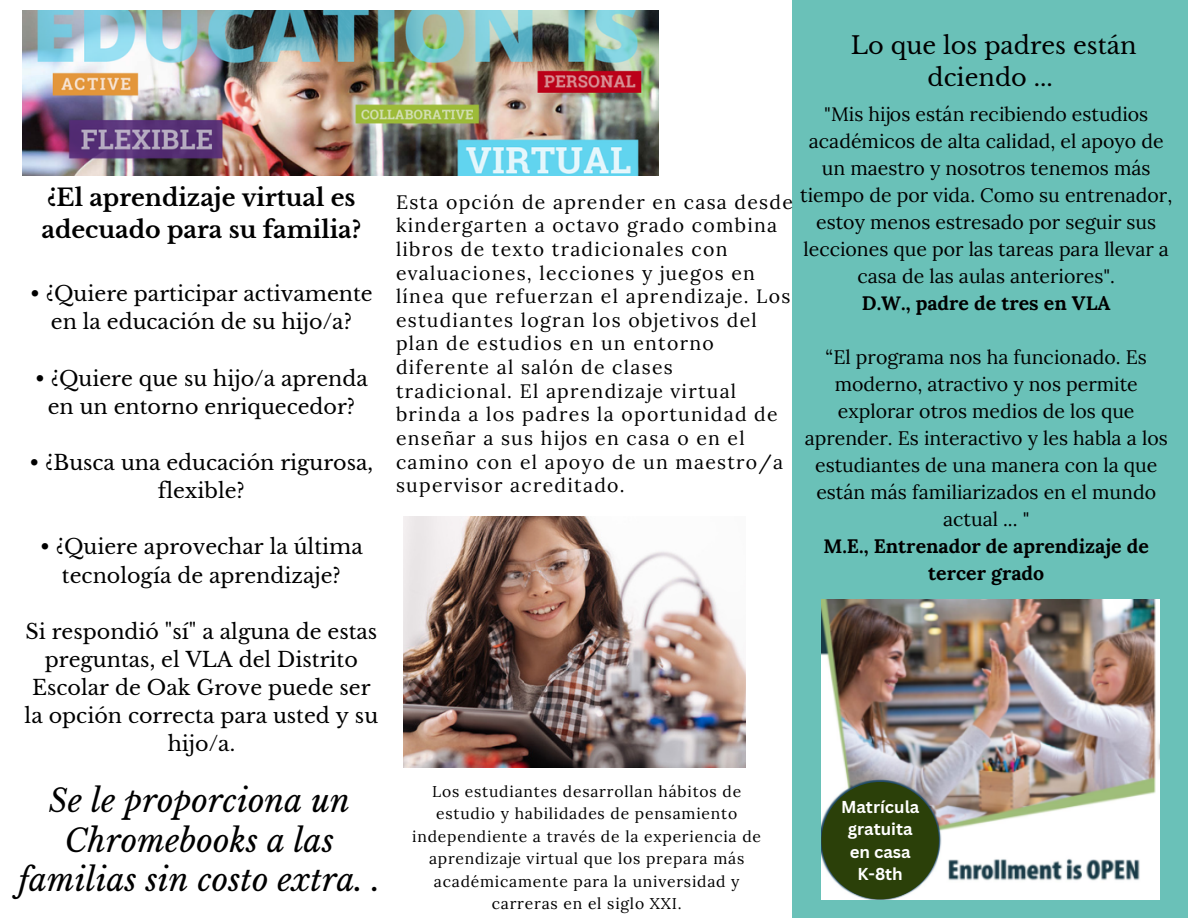
<style>
.page{position:relative;width:1188px;height:918px;background:#fff}
.page>*{position:absolute;margin:0;border:0;box-sizing:border-box;transform-origin:0 0}
.t1{font:italic 31.5px/39.6px "Libre Baskerville";letter-spacing:.005em;color:#000;text-align:center}
.t2{font:24px/32.7px "Libre Baskerville";color:#000;text-align:center}
.t3{font:700 23.55px/32.7px "Libre Baskerville";color:#000}
.t4{font:20.7px/28.2px "Libre Baskerville";color:#000;text-align:center}
.t5{font:19.5px/27px "Lora";color:#000;text-align:center}
.t6{font:700 19.5px/27px "Lora";color:#000;text-align:center}
.t7{font:19.35px/23.7px "Lora";letter-spacing:.065em;color:#000}
.t8{font:700 16.8px/22.5px "Canva Sans";color:#fff;text-align:center}
.t9{font:15.75px/22.5px "Lora";letter-spacing:.05em;color:#000;text-align:center}
</style>
<div class="page">
<div style="left:792px;top:0;width:396px;height:918px;background:#6ac1b8"></div>
<img style="left:822px;top:600px;width:337px;height:299px">
<img style="left:404px;top:517px;width:342px;height:251px">
<img style="left:23px;top:10px;width:635px;height:166px">
<div style="left:822px;top:782px;width:117px;height:117px;background:#2b4009;border-radius:50%"></div>
<p class="t3" style="left:42px;top:181px;width:321px">¿El aprendizaje virtual es adecuado para su familia?</p>
<p class="t4" style="left:30px;top:280px;width:344px">• ¿Quiere participar activamente en la educación de su hijo/a?</p>
<p class="t4" style="left:35px;top:364px;width:334px">• ¿Quiere que su hijo/a aprenda en un entorno enriquecedor?</p>
<p class="t4" style="left:30px;top:449px;width:345px">• ¿Busca una educación rigurosa, flexible?</p>
<p class="t4" style="left:40px;top:533px;width:324px">• ¿Quiere aprovechar la última tecnología de aprendizaje?</p>
<p class="t4" style="left:25px;top:618px;width:355px">Si respondió "sí" a alguna de estas preguntas, el VLA del Distrito<br>Escolar de Oak Grove puede ser la opción correcta para usted y su hijo/a.</p>
<p class="t1" style="left:18px;top:781px;width:364px">Se le proporciona un<br>Chromebooks a las familias sin costo extra. .</p>
<p class="t7" style="left:396px;top:190px;width:398px">Esta opción de aprender en casa desde kindergarten a octavo grado combina libros de texto tradicionales con evaluaciones, lecciones y juegos en línea que refuerzan el aprendizaje. Los estudiantes logran los objetivos del plan de estudios en un entorno diferente al salón de clases tradicional. El aprendizaje virtual brinda a los padres la oportunidad de enseñar a sus hijos en casa o en el camino con el apoyo de un maestro/a supervisor acreditado.</p>
<p class="t2" style="left:851px;top:29px;width:287px">Lo que los padres están dciendo ...</p>
<p class="t5" style="left:800px;top:100px;width:374px">"Mis hijos están recibiendo estudios académicos de alta calidad, el apoyo de un maestro y nosotros tenemos más tiempo de por vida. Como su entrenador, estoy menos estresado por seguir sus lecciones que por las tareas para llevar a casa de las aulas anteriores".</p>
<p class="t6" style="left:862px;top:289px;width:250px">D.W., padre de tres en VLA</p>
<p class="t5" style="left:805px;top:343px;width:365px">“El programa nos ha funcionado. Es moderno, atractivo y nos permite explorar otros medios de los que aprender. Es interactivo y les habla a los estudiantes de una manera con la que están más familiarizados en el mundo actual ... "</p>
<p class="t6" style="left:824px;top:532px;width:327px">M.E., Entrenador de aprendizaje de tercer grado</p>
<p class="t9" style="left:412px;top:780px;width:350px">Los estudiantes desarrollan hábitos de estudio y habilidades de pensamiento independiente a través de la experiencia de aprendizaje virtual que los prepara más académicamente para la universidad y carreras en el siglo XXI.</p>
<p class="t8" style="left:841px;top:795px;width:80px">Matrícula gratuita</p>
<p class="t8" style="left:850px;top:840px;width:63px">en casa</p>
<p class="t8" style="left:858px;top:862px;width:47px">K-8th</p>
</div>
